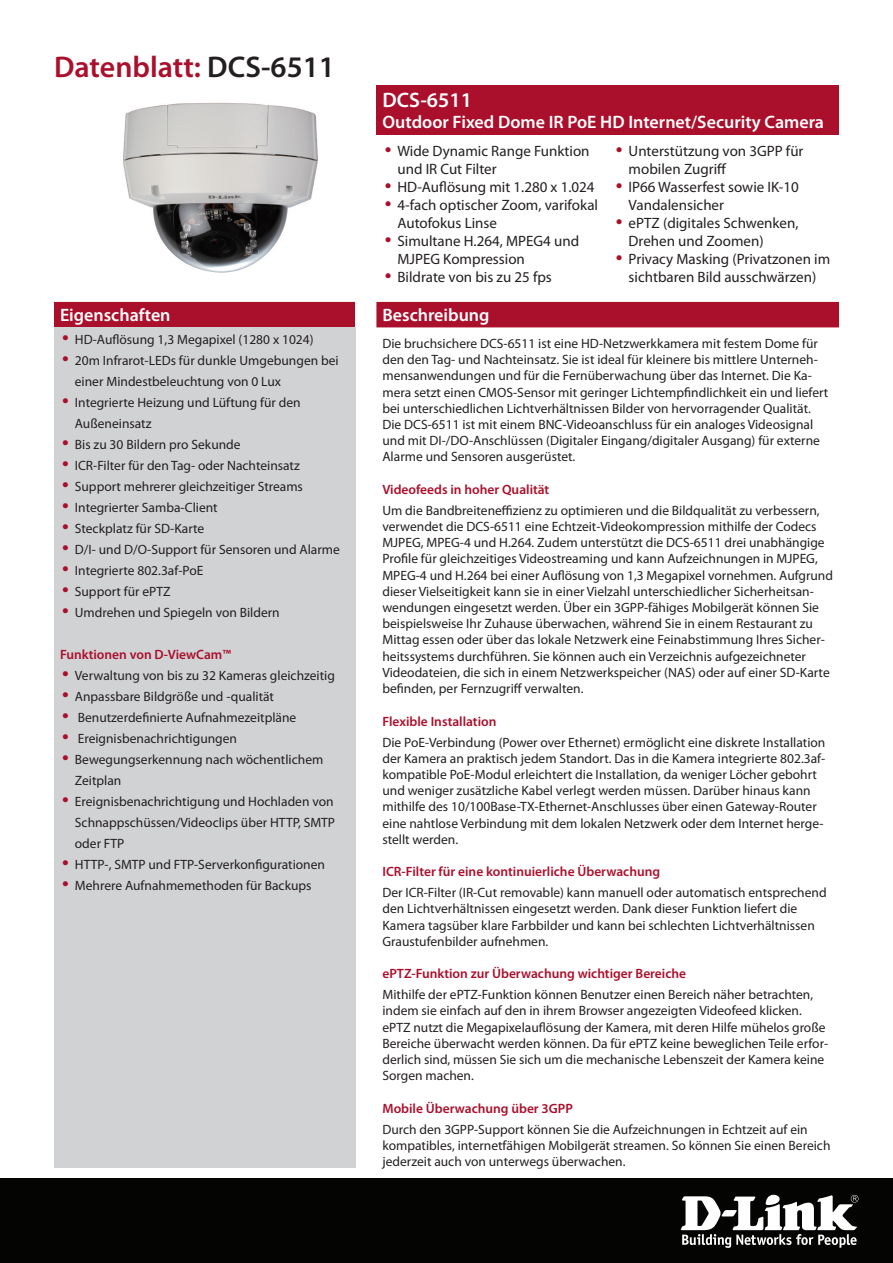
<style>
.page{position:relative;width:893px;height:1263px;background:#fff}
.page>*{position:absolute;margin:0;border:0;box-sizing:border-box;transform-origin:0 0}
.t1{font:600 30px "Myriad Pro";color:#aa0f2b}
.t2{font:600 21px "Myriad Pro";color:#fff}
.t3{font:600 18px "Myriad Pro";color:#fff}
.Absatzformat_2{font:15px/18px "Myriad Pro";color:#231f20}
.Absatzformat_2-2{font:13.5px/16.2px "Myriad Pro";color:#231f20}
.t4{font:600 13.5px "Myriad Pro";color:#aa0f2b}
.s1{color:#231f20}
.s2{font-size:24px;color:#aa0f2b}
</style>
<div class="page">
<div style="left:377px;top:85px;width:462px;height:49px;background:#aa0f2b"></div>
<div style="left:54px;top:302px;width:785px;height:25px;background:#aa0f2b"></div>
<div style="left:54px;top:327px;width:301px;height:840px;background:#d1d2d4"></div>
<div style="left:0;top:1179px;width:892px;height:84px;background:#040503"></div>
<svg style="left:681px;top:1194px;width:177px;height:54px"></svg>
<img style="left:123px;top:102px;width:195px;height:171px">
<p class="t1" style="left:54px;top:47px;width:282px">Datenblatt: <span class="s1">DCS-6511</span></p>
<p class="t2" style="left:383px;top:86px;width:91px">DCS-6511</p>
<p class="t3" style="left:383px;top:111px;width:443px">Outdoor Fixed Dome IR PoE HD Internet/Security Camera</p>
<p class="Absatzformat_2" style="left:397px;top:142px;width:194px;text-indent:-13px"><span class="s2">•</span> Wide Dynamic Range Funktion und IR Cut Filter</p>
<p class="Absatzformat_2" style="left:385px;top:178px;width:211px"><span class="s2">•</span> HD-Auflösung mit 1.280 x 1.024</p>
<p class="Absatzformat_2" style="left:397px;top:196px;width:202px;text-indent:-13px"><span class="s2">•</span> 4-fach optischer Zoom, varifokal<br>Autofokus Linse</p>
<p class="Absatzformat_2" style="left:397px;top:232px;width:183px;text-indent:-13px"><span class="s2">•</span> Simultane H.264, MPEG4 und<br>MJPEG Kompression</p>
<p class="Absatzformat_2" style="left:385px;top:268px;width:169px"><span class="s2">•</span> Bildrate von bis zu 25 fps</p>
<p class="Absatzformat_2" style="left:629px;top:142px;width:176px;text-indent:-13px"><span class="s2">•</span> Unterstützung von 3GPP für mobilen Zugriff</p>
<p class="Absatzformat_2" style="left:629px;top:178px;width:172px;text-indent:-13px"><span class="s2">•</span> IP66 Wasserfest sowie IK-10<br>Vandalensicher</p>
<p class="Absatzformat_2" style="left:629px;top:214px;width:171px;text-indent:-13px"><span class="s2">•</span> ePTZ (digitales Schwenken,<br>Drehen und Zoomen)</p>
<p class="Absatzformat_2" style="left:616px;top:250px;width:216px;text-align:center"><span class="s2">•</span> Privacy Masking (Privatzonen im sichtbaren Bild ausschwärzen)</p>
<p class="t3" style="left:60px;top:304px;width:112px">Eigenschaften</p>
<p class="t3" style="left:382px;top:304px;width:109px">Beschreibung</p>
<p class="Absatzformat_2-2" style="left:62px;top:331px;width:253px"><span class="s2">•</span> HD-Auflösung 1,3 Megapixel (1280 x 1024)</p>
<p class="Absatzformat_2-2" style="left:75px;top:349px;width:265px;line-height:21px;text-indent:-13px"><span class="s2">•</span> 20m Infrarot-LEDs für dunkle Umgebungen bei einer Mindestbeleuchtung von 0 Lux</p>
<p class="Absatzformat_2-2" style="left:75px;top:391px;width:227px;line-height:21px;text-indent:-13px"><span class="s2">•</span> Integrierte Heizung und Lüftung für den<br>Außeneinsatz</p>
<p class="Absatzformat_2-2" style="left:62px;top:436px;width:180px"><span class="s2">•</span> Bis zu 30 Bildern pro Sekunde</p>
<p class="Absatzformat_2-2" style="left:62px;top:457px;width:239px"><span class="s2">•</span> ICR-Filter für den Tag- oder Nachteinsatz</p>
<p class="Absatzformat_2-2" style="left:62px;top:478px;width:242px"><span class="s2">•</span> Support mehrerer gleichzeitiger Streams</p>
<p class="Absatzformat_2-2" style="left:62px;top:499px;width:157px"><span class="s2">•</span> Integrierter Samba-Client</p>
<p class="Absatzformat_2-2" style="left:62px;top:520px;width:144px"><span class="s2">•</span> Steckplatz für SD-Karte</p>
<p class="Absatzformat_2-2" style="left:62px;top:541px;width:279px"><span class="s2">•</span> D/I- und D/O-Support für Sensoren und Alarme</p>
<p class="Absatzformat_2-2" style="left:62px;top:562px;width:143px"><span class="s2">•</span> Integrierte 802.3af-PoE</p>
<p class="Absatzformat_2-2" style="left:62px;top:583px;width:110px"><span class="s2">•</span> Support für ePTZ</p>
<p class="Absatzformat_2-2" style="left:62px;top:604px;width:219px"><span class="s2">•</span> Umdrehen und Spiegeln von Bildern</p>
<p class="t4" style="left:60px;top:645px;width:172px">Funktionen von D-ViewCam™</p>
<p class="Absatzformat_2-2" style="left:62px;top:667px;width:274px"><span class="s2">•</span> Verwaltung von bis zu 32 Kameras gleichzeitig</p>
<p class="Absatzformat_2-2" style="left:62px;top:688px;width:213px"><span class="s2">•</span> Anpassbare Bildgröße und -qualität</p>
<p class="Absatzformat_2-2" style="left:62px;top:709px;width:236px"><span class="s2">•</span> Benutzerdefinierte Aufnahmezeitpläne</p>
<p class="Absatzformat_2-2" style="left:62px;top:730px;width:176px"><span class="s2">•</span> Ereignisbenachrichtigungen</p>
<p class="Absatzformat_2-2" style="left:75px;top:748px;width:250px;line-height:21px;text-indent:-13px"><span class="s2">•</span> Bewegungserkennung nach wöchentlichem<br>Zeitplan</p>
<p class="Absatzformat_2-2" style="left:75px;top:790px;width:262px;line-height:21px;text-align:justify;text-indent:-13px"><span class="s2">•</span> Ereignisbenachrichtigung und Hochladen von Schnappschüssen/Videoclips über HTTP, SMTP oder FTP</p>
<p class="Absatzformat_2-2" style="left:62px;top:856px;width:264px"><span class="s2">•</span> HTTP-, SMTP und FTP-Serverkonfigurationen</p>
<p class="Absatzformat_2-2" style="left:62px;top:877px;width:251px"><span class="s2">•</span> Mehrere Aufnahmemethoden für Backups</p>
<p class="Absatzformat_2-2" style="left:382px;top:335px;width:447px">Die bruchsichere DCS-6511 ist eine HD-Netzwerkkamera mit festem Dome für den den Tag- und Nachteinsatz. Sie ist ideal für kleinere bis mittlere Unterneh&shy;mensanwendungen und für die Fernüberwachung über das Internet. Die Ka&shy;mera setzt einen CMOS-Sensor mit geringer Lichtempfindlichkeit ein und liefert bei unterschiedlichen Lichtverhältnissen Bilder von hervorragender Qualität.<br>Die DCS-6511 ist mit einem BNC-Videoanschluss für ein analoges Videosignal und mit DI-/DO-Anschlüssen (Digitaler Eingang/digitaler Ausgang) für externe Alarme und Sensoren ausgerüstet.</p>
<p class="t4" style="left:382px;top:481px;width:168px">Videofeeds in hoher Qualität</p>
<p class="Absatzformat_2-2" style="left:382px;top:502px;width:452px">Um die Bandbreiteneffizienz zu optimieren und die Bildqualität zu verbessern, verwendet die DCS-6511 eine Echtzeit-Videokompression mithilfe der Codecs MJPEG, MPEG-4 und H.264. Zudem unterstützt die DCS-6511 drei unabhängige Profile für gleichzeitiges Videostreaming und kann Aufzeichnungen in MJPEG, MPEG-4 und H.264 bei einer Auflösung von 1,3 Megapixel vornehmen. Aufgrund dieser Vielseitigkeit kann sie in einer Vielzahl unterschiedlicher Sicherheitsan&shy;wendungen eingesetzt werden. Über ein 3GPP-fähiges Mobilgerät können Sie beispielsweise Ihr Zuhause überwachen, während Sie in einem Restaurant zu Mittag essen oder über das lokale Netzwerk eine Feinabstimmung Ihres Sicher&shy;heitssystems durchführen. Sie können auch ein Verzeichnis aufgezeichneter Videodateien, die sich in einem Netzwerkspeicher (NAS) oder auf einer SD-Karte befinden, per Fernzugriff verwalten.</p>
<p class="t4" style="left:382px;top:713px;width:116px">Flexible Installation</p>
<p class="Absatzformat_2-2" style="left:382px;top:734px;width:444px">Die PoE-Verbindung (Power over Ethernet) ermöglicht eine diskrete Installation der Kamera an praktisch jedem Standort. Das in die Kamera integrierte 802.3af&shy;kompatible PoE-Modul erleichtert die Installation, da weniger Löcher gebohrt und weniger zusätzliche Kabel verlegt werden müssen. Darüber hinaus kann mithilfe des 10/100Base-TX-Ethernet-Anschlusses über einen Gateway-Router eine nahtlose Verbindung mit dem lokalen Netzwerk oder dem Internet herge&shy;stellt werden.</p>
<p class="t4" style="left:382px;top:863px;width:279px">ICR-Filter für eine kontinuierliche Überwachung</p>
<p class="Absatzformat_2-2" style="left:382px;top:884px;width:446px">Der ICR-Filter (IR-Cut removable) kann manuell oder automatisch entsprechend den Lichtverhältnissen eingesetzt werden. Dank dieser Funktion liefert die Kamera tagsüber klare Farbbilder und kann bei schlechten Lichtverhältnissen Graustufenbilder aufnehmen.</p>
<p class="t4" style="left:382px;top:965px;width:305px">ePTZ-Funktion zur Überwachung wichtiger Bereiche</p>
<p class="Absatzformat_2-2" style="left:382px;top:986px;width:447px">Mithilfe der ePTZ-Funktion können Benutzer einen Bereich näher betrachten, indem sie einfach auf den in ihrem Browser angezeigten Videofeed klicken. ePTZ nutzt die Megapixelauflösung der Kamera, mit deren Hilfe mühelos große Bereiche überwacht werden können. Da für ePTZ keine beweglichen Teile erfor&shy;derlich sind, müssen Sie sich um die mechanische Lebenszeit der Kamera keine Sorgen machen.</p>
<p class="t4" style="left:382px;top:1100px;width:192px">Mobile Überwachung über 3GPP</p>
<p class="Absatzformat_2-2" style="left:382px;top:1121px;width:450px">Durch den 3GPP-Support können Sie die Aufzeichnungen in Echtzeit auf ein kompatibles, internetfähigen Mobilgerät streamen. So können Sie einen Bereich jederzeit auch von unterwegs überwachen.</p>
</div>
